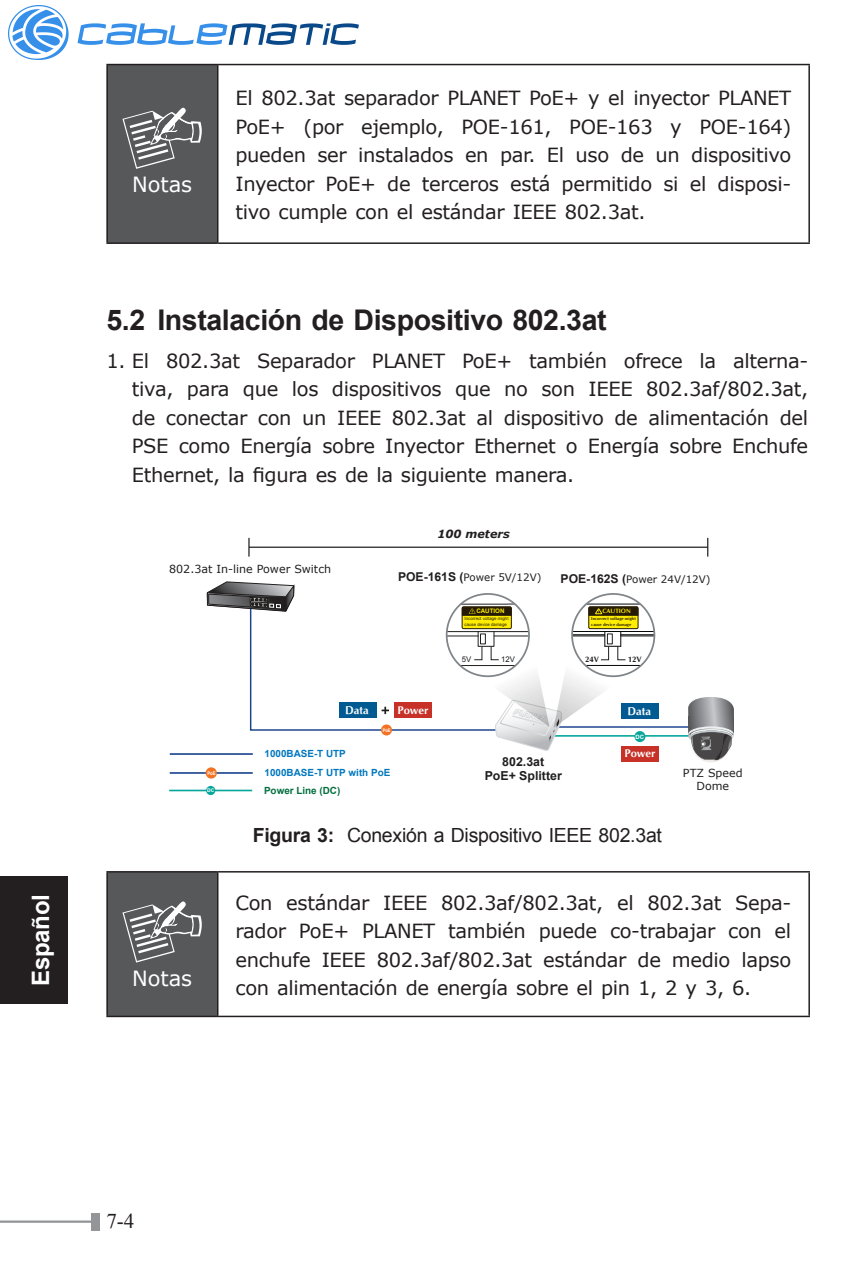
<style>
.page{position:relative;width:851px;height:1276px;background:#fff}
.page>*{position:absolute;margin:0;border:0;box-sizing:border-box;transform-origin:0 0}
._2中標Arial_Bold9_5_12{font:700 28.5px "Arial";letter-spacing:-.015em;color:#231f20}
.t1{font:700 24px "Arial";letter-spacing:-.015em;color:#fff}
.t2{font:21px "Verdana";color:#fff}
.t3{font:21px "Times New Roman";color:#231f20}
._8框NOTE內文Verdana6_5{font:19.5px/28.5px "Verdana";letter-spacing:-.02em;color:#231f20;text-align:justify}
._4內縮Verdana6_5_9_5_後{font:19.5px/28.5px "Verdana";letter-spacing:-.02em;color:#231f20;text-align:justify}
._6圖Arial6_5_9_5{font:19.5px "Arial";letter-spacing:-.015em;color:#231f20}
.t4{font:700 12.3px/14.7px "Arial";color:#211e1e;text-align:center}
.t5{font:italic 700 11.4px "Verdana";color:#211e1e}
.t6{font:11.1px "Verdana";color:#211e1e}
.t7{font:700 11.1px "CG Omega";color:#fff}
.t8{font:10.2px "Verdana";color:#211e1e}
.t9{font:700 9.9px "Arial";color:#0077be}
.t10{font:700 9.9px "Arial";color:#036f3f}
.t11{font:700 7.8px "CG Omega";color:#211e1e}
.t12{font:7.8px "Arial";color:#211e1e}
.t13{font:700 6.3px "Arial";color:#ffee01}
.t14{font:700 6.3px "CG Omega";color:#ffee01}
.t15{font:700 6px "Arial";color:#fff}
.t16{font:700 4.8px "Arial";color:#fff;scale:.86 1}
.t17{font:700 4.8px "Arial";color:#fff}
.t18{font:700 4.5px/5.7px "CG Omega";color:#251a05}
.t19{font:4.2px/5.7px "Arial";color:#251a05}
.s1{font-family:"Arial";font-weight:700;font-size:12.3px}
.s2{font-weight:700}
</style>
<div class="page">
<hr style="left:0;top:1220px;width:95px;height:2px;background:#919396">
<div style="left:91px;top:1213px;width:9px;height:17px;background:#939598"></div>
<div style="left:0;top:876px;width:68px;height:127px;background:#231f20"></div>
<div style="left:107px;top:65px;width:111px;height:178px;background:#57585a"></div>
<hr style="left:106px;top:64px;width:112px;height:1px;background:#231f20">
<hr style="left:106px;top:65px;width:2px;height:177px;background:#231f20">
<hr style="left:218px;top:64px;width:591px;height:1px;background:#231f20">
<hr style="left:217px;top:65px;width:1px;height:177px;background:#231f20">
<hr style="left:808px;top:65px;width:1px;height:177px;background:#231f20">
<hr style="left:106px;top:242px;width:112px;height:2px;background:#231f20">
<hr style="left:218px;top:242px;width:591px;height:2px;background:#231f20">
<svg style="left:122px;top:108px;width:80px;height:61px"></svg>
<hr style="left:249px;top:546px;width:458px;height:2px;background:#211e1e">
<svg style="left:248px;top:538px;width:1px;height:18px"></svg>
<svg style="left:707px;top:538px;width:1px;height:18px"></svg>
<hr style="left:169px;top:789px;width:83px;height:2px;background:#06a69b">
<div style="left:206px;top:786px;width:9px;height:9px;background:#06a69b;border-radius:50%"></div>
<hr style="left:170px;top:753px;width:83px;height:2px;background:#1a448e">
<hr style="left:170px;top:772px;width:83px;height:2px;background:#1a448e">
<div style="left:205px;top:767px;width:12px;height:11px;background:#f27324;border-radius:50%"></div>
<hr style="left:535px;top:735px;width:175px;height:1px;background:#06a69b">
<hr style="left:535px;top:726px;width:175px;height:2px;background:#1a448e">
<div style="left:621px;top:746px;width:37px;height:15px;background:#c83127"></div>
<div style="left:621px;top:704px;width:37px;height:15px;background:#015a91"></div>
<div style="left:634px;top:731px;width:11px;height:11px;background:#06a69b;border-radius:50%"></div>
<hr style="left:572px;top:631px;width:82px;height:1px;background:#050707">
<hr style="left:620px;top:635px;width:34px;height:1px;background:#050707">
<hr style="left:620px;top:634px;width:34px;height:1px;background:#050707">
<svg style="left:207px;top:581px;width:433px;height:170px"></svg>
<svg style="left:687px;top:697px;width:47px;height:65px"></svg>
<div style="left:107px;top:872px;width:111px;height:144px;background:#57585a"></div>
<hr style="left:106px;top:871px;width:112px;height:1px;background:#231f20">
<hr style="left:106px;top:872px;width:2px;height:143px;background:#231f20">
<hr style="left:218px;top:871px;width:591px;height:1px;background:#231f20">
<hr style="left:217px;top:872px;width:1px;height:143px;background:#231f20">
<hr style="left:808px;top:872px;width:1px;height:143px;background:#231f20">
<hr style="left:106px;top:1015px;width:112px;height:2px;background:#231f20">
<hr style="left:218px;top:1015px;width:591px;height:2px;background:#231f20">
<svg style="left:122px;top:901px;width:80px;height:61px"></svg>
<img style="left:9px;top:5px;width:349px;height:54px">
<p class="t1" style="left:25px;top:985px;width:93px;rotate:-90deg">Español</p>
<p class="t2" style="left:132px;top:170px;width:62px">Notas</p>
<p class="_8框NOTE內文Verdana6_5" style="left:235px;top:84px;width:557px">El 802.3at separador PLANET PoE+ y el inyector PLANET PoE+ (por ejemplo, POE-161, POE-163 y POE-164) pueden ser instalados en par. El uso de un dispositivo Inyector PoE+ de terceros está permitido si el disposi&shy;tivo cumple con el estándar IEEE 802.3at.</p>
<p class="_2中標Arial_Bold9_5_12" style="left:106px;top:301px;width:501px">5.2 Instalación de Dispositivo 802.3at</p>
<p class="_4內縮Verdana6_5_9_5_後" style="left:132px;top:346px;width:678px;text-indent:-26px">1. El 802.3at Separador PLANET PoE+ también ofrece la alterna&shy;tiva, para que los dispositivos que no son IEEE 802.3af/802.3at, de conectar con un IEEE 802.3at al dispositivo de alimentación del PSE como Energía sobre Inyector Ethernet o Energía sobre Enchufe Ethernet, la figura es de la siguiente manera.</p>
<p class="t6" style="left:169px;top:561px;width:163px">802.3at In-line Power Switch</p>
<p class="t5" style="left:437px;top:526px;width:74px">100 meters</p>
<p class="t8" style="left:398px;top:570px;width:145px"><span class="s1">POE-161S (</span>Power 5V/12V)</p>
<p class="t8" style="left:560px;top:572px;width:151px"><span class="s1">POE-162S (</span>Power 24V/12V)</p>
<p class="t13" style="left:476px;top:607px;width:30px">CAUTION</p>
<p class="t14" style="left:602px;top:607px;width:30px">CAUTION</p>
<p class="t19" style="left:464px;top:616px;width:45px">Incorrect voltage might cause device damage</p>
<p class="t18" style="left:591px;top:616px;width:46px">Incorrect voltage might cause device damage</p>
<p class="t12" style="left:462px;top:654px;width:11px">5V</p>
<p class="t12" style="left:501px;top:654px;width:15px">12V</p>
<p class="t11" style="left:585px;top:654px;width:15px">24V</p>
<p class="t11" style="left:627px;top:654px;width:15px">12V</p>
<p class="t7" style="left:345px;top:703px;width:25px">Data</p>
<p class="t7" style="left:397px;top:703px;width:32px">Power</p>
<p class="t16" style="left:382px;top:726px;width:11px">PoE</p>
<p class="t7" style="left:627px;top:704px;width:25px">Data</p>
<p class="t15" style="left:635px;top:732px;width:10px">DC</p>
<p class="t9" style="left:264px;top:747px;width:83px">1000BASE-T UTP</p>
<p class="t16" style="left:207px;top:769px;width:11px">PoE</p>
<p class="t9" style="left:264px;top:766px;width:127px">1000BASE-T UTP with PoE</p>
<p class="t17" style="left:207px;top:787px;width:9px">DC</p>
<p class="t10" style="left:264px;top:783px;width:78px">Power Line (DC)</p>
<p class="t4" style="left:484px;top:754px;width:79px">802.3at<br>PoE+ Splitter</p>
<p class="t7" style="left:624px;top:746px;width:32px">Power</p>
<p class="_6圖Arial6_5_9_5" style="left:253px;top:822px;width:411px"><span class="s2">Figura 3:</span> Conexión a Dispositivo IEEE 802.3at</p>
<p class="t6" style="left:682px;top:765px;width:61px">PTZ Speed</p>
<p class="t6" style="left:696px;top:778px;width:34px">Dome</p>
<p class="t2" style="left:132px;top:963px;width:62px">Notas</p>
<p class="_8框NOTE內文Verdana6_5" style="left:235px;top:888px;width:557px">Con estándar IEEE 802.3af/802.3at, el 802.3at Sepa&shy;rador PoE+ PLANET también puede co-trabajar con el enchufe IEEE 802.3af/802.3at estándar de medio lapso con alimentación de energía sobre el pin 1, 2 y 3, 6.</p>
<p class="t3" style="left:106px;top:1207px;width:29px">7-4</p>
</div>
